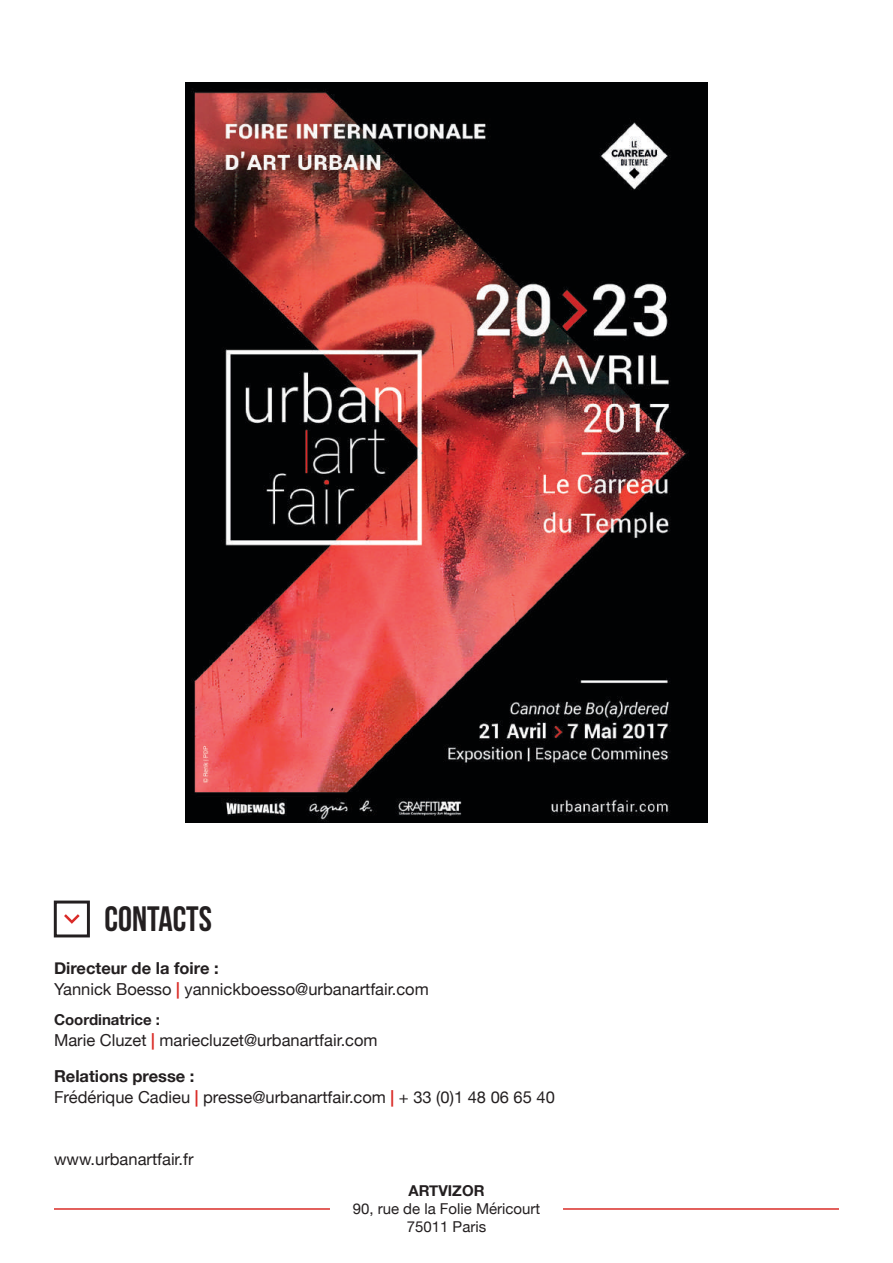
<style>
.page{position:relative;width:893px;height:1263px;background:#fff}
.page>*{position:absolute;margin:0;border:0;box-sizing:border-box;transform-origin:0 0}
.t1{font:35.25px "Bebas Neue";color:#231f20}
.t2{font:16.5px/21px "Helvetica Neue";color:#231f20}
.t3{font:15px/18px "Helvetica Neue";color:#231f20;text-align:center}
.t4{font:700 15px "Helvetica Neue";color:#231f20}
.s1{font-weight:700}
.s2{font-weight:700;color:#da2d28}
</style>
<div class="page">
<div style="left:54px;top:900px;width:36px;height:37px;border:3px solid #231f20"></div>
<svg style="left:64px;top:914px;width:16px;height:10px"></svg>
<hr style="left:54px;top:1208px;width:276px;height:2px;background:#da2d28">
<hr style="left:563px;top:1208px;width:276px;height:2px;background:#da2d28">
<img style="left:185px;top:83px;width:523px;height:739px">
<h1 class="t1" style="left:105px;top:900px;width:109px">CONTACTS</h1>
<p class="t2" style="left:54px;top:958px;width:376px"><span class="s1">Directeur de la foire :<br></span>Yannick Boesso <span class="s2">|</span> yannickboesso@urbanartfair.com</p>
<p class="t4" style="left:54px;top:1008px;width:108px">Coordinatrice :</p>
<p class="t2" style="left:54px;top:1023px;width:325px;line-height:36px">Marie Cluzet <span class="s2">|</span> mariecluzet@urbanartfair.com<br><span class="s1">Relations presse :</span></p>
<p class="t2" style="left:54px;top:1087px;width:502px">Frédérique Cadieu <span class="s2">|</span> presse@urbanartfair.com <span class="s2">|</span> + 33 (0)1 48 06 65 40</p>
<p class="t2" style="left:54px;top:1149px;width:141px">www.urbanartfair.fr</p>
<p class="t4" style="left:408px;top:1178px;width:78px">ARTVIZOR</p>
<p class="t3" style="left:353px;top:1200px;width:189px">90, rue de la Folie Méricourt<br>75011 Paris</p>
</div>
